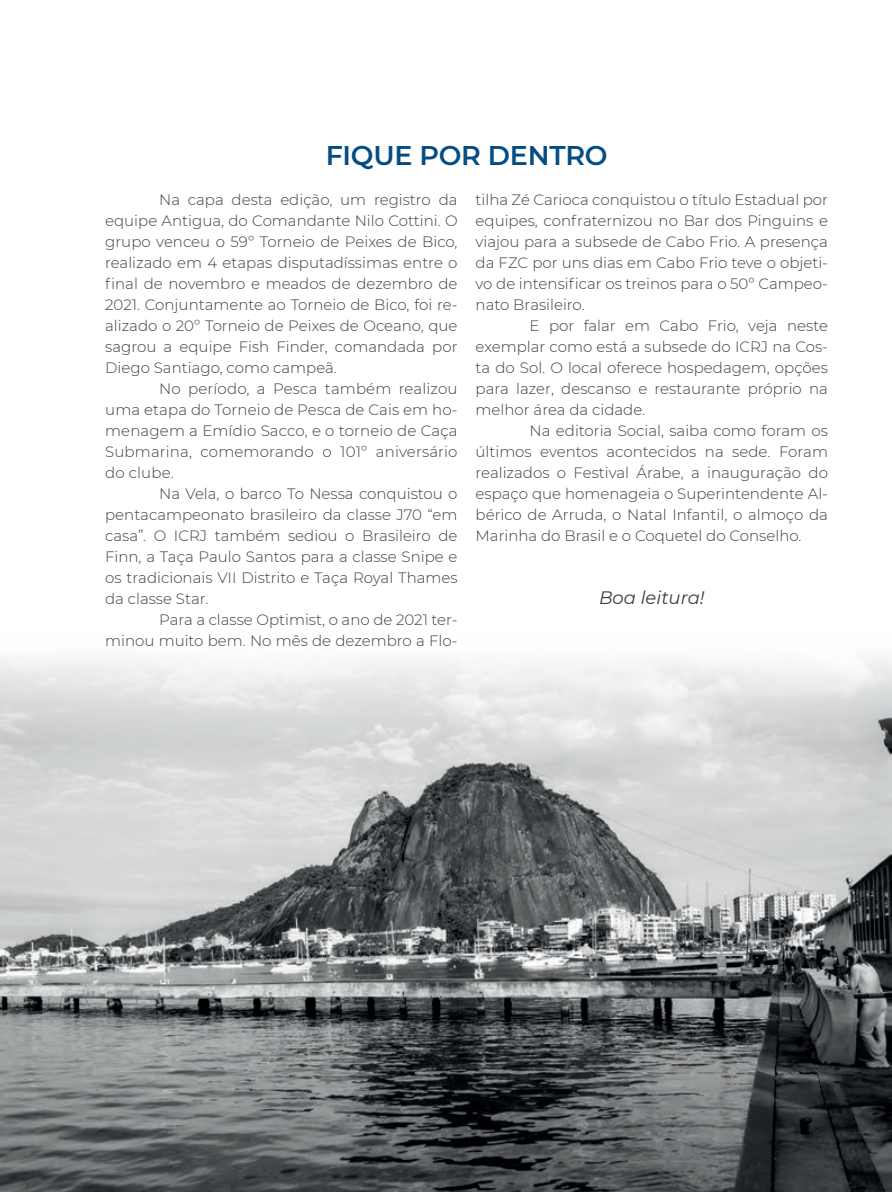
<style>
.page{position:relative;width:892px;height:1192px;background:#fff}
.page>*{position:absolute;margin:0;border:0;box-sizing:border-box;transform-origin:0 0}
.Titulo{font:600 27px "Montserrat";letter-spacing:-.01em;color:#034d84}
.Texto_Principal{font:italic 18px "Montserrat";color:#3e3e3f}
.Texto_Principal-2{font:300 15px/21px "Montserrat";color:#3e3e3f;text-align:justify}
</style>
<div class="page">
<img style="left:0;top:658px;width:892px;height:533px">
<p class="Titulo" style="left:326px;top:136px;width:283px">FIQUE POR DENTRO</p>
<p class="Texto_Principal-2" style="left:105px;top:188px;width:354px;text-indent:54px">Na capa desta edição, um registro da equipe Antigua, do Comandante Nilo Cottini. O grupo venceu o 59º Torneio de Peixes de Bico, realizado em 4 etapas disputadíssimas entre o final de novembro e meados de dezembro de 2021. Conjuntamente ao Torneio de Bico, foi re&shy;alizado o 20º Torneio de Peixes de Oceano, que sagrou a equipe Fish Finder, comandada por Diego Santiago, como campeã.</p>
<p class="Texto_Principal-2" style="left:105px;top:377px;width:354px;text-indent:54px">No período, a Pesca também realizou uma etapa do Torneio de Pesca de Cais em ho&shy;menagem a Emídio Sacco, e o torneio de Caça Submarina, comemorando o 101º aniversário do clube.</p>
<p class="Texto_Principal-2" style="left:105px;top:482px;width:354px;text-indent:54px">Na Vela, o barco To Nessa conquistou o pentacampeonato brasileiro da classe J70 “em casa”. O ICRJ também sediou o Brasileiro de Finn, a Taça Paulo Santos para a classe Snipe e os tradicionais VII Distrito e Taça Royal Thames da classe Star.</p>
<p class="Texto_Principal-2" style="left:105px;top:608px;width:354px;text-align:right">Para a classe Optimist, o ano de 2021 ter-<br>minou muito bem. No mês de dezembro a Flo-</p>
<p class="Texto_Principal-2" style="left:476px;top:188px;width:354px">tilha Zé Carioca conquistou o título Estadual por equipes, confraternizou no Bar dos Pinguins e viajou para a subsede de Cabo Frio. A presença da FZC por uns dias em Cabo Frio teve o objeti&shy;vo de intensificar os treinos para o 50º Campeo&shy;nato Brasileiro.</p>
<p class="Texto_Principal-2" style="left:476px;top:314px;width:354px;text-indent:54px">E por falar em Cabo Frio, veja neste exemplar como está a subsede do ICRJ na Cos&shy;ta do Sol. O local oferece hospedagem, opções para lazer, descanso e restaurante próprio na melhor área da cidade.</p>
<p class="Texto_Principal-2" style="left:476px;top:419px;width:354px;text-indent:54px">Na editoria Social, saiba como foram os últimos eventos acontecidos na sede. Foram realizados o Festival Árabe, a inauguração do espaço que homenageia o Superintendente Al&shy;bérico de Arruda, o Natal Infantil, o almoço da Marinha do Brasil e o Coquetel do Conselho.</p>
<p class="Texto_Principal" style="left:599px;top:585px;width:107px">Boa leitura!</p>
</div>
